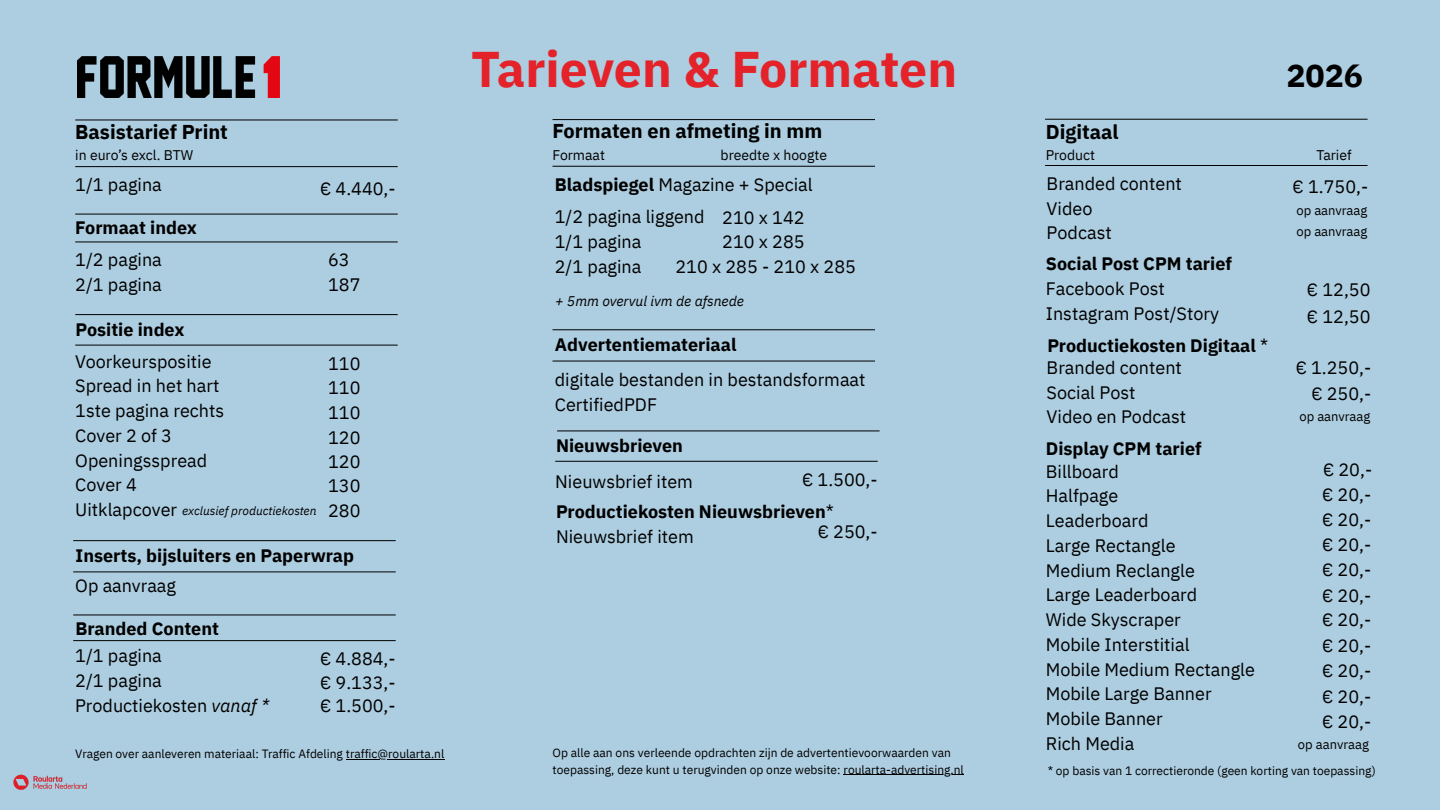
<style>
.page{position:relative;width:1440px;height:810px;background:#adcde0}
.page>*{position:absolute;margin:0;border:0;box-sizing:border-box;transform-origin:0 0}
.t1{font:700 50px "IBM Plex Sans";color:#e42229}
.t2{font:700 32px "IBM Plex Sans";color:#000}
.t3{font:700 20px "IBM Plex Sans";color:#000}
.t4{font:18px/24.8px "IBM Plex Sans";color:#000}
.t5{font:700 18px "IBM Plex Sans";color:#000}
.t6{font:14px "IBM Plex Sans";color:#000}
.t7{font:italic 14px "IBM Plex Sans";color:#000}
.t8{font:13px "IBM Plex Sans";color:#000}
.t9{font:12px/16.5px "IBM Plex Sans";color:#000}
.t10{font:italic 12px "IBM Plex Sans";color:#000}
.s1{font-style:italic}
.s2{font-weight:700}
.s3{font-weight:400}
</style>
<div class="page">
<hr style="left:75px;top:214px;width:323px;height:1px;background:#000">
<hr style="left:75px;top:242px;width:323px;height:1px;background:#000">
<hr style="left:75px;top:314px;width:323px;height:1px;background:#000">
<hr style="left:75px;top:345px;width:323px;height:1px;background:#000">
<hr style="left:553px;top:166px;width:322px;height:1px;background:#000">
<hr style="left:1045px;top:165px;width:323px;height:1px;background:#000">
<hr style="left:553px;top:119px;width:322px;height:1px;background:#000">
<hr style="left:1045px;top:119px;width:323px;height:1px;background:#000">
<hr style="left:553px;top:329px;width:322px;height:1px;background:#000">
<hr style="left:553px;top:361px;width:322px;height:1px;background:#000">
<hr style="left:346px;top:759px;width:98px;height:1px;background:#000">
<hr style="left:844px;top:774px;width:120px;height:1px;background:#000">
<hr style="left:73px;top:615px;width:323px;height:1px;background:#000">
<hr style="left:75px;top:166px;width:323px;height:1px;background:#000">
<hr style="left:75px;top:120px;width:323px;height:1px;background:#000">
<hr style="left:73px;top:640px;width:323px;height:1px;background:#000">
<hr style="left:557px;top:431px;width:323px;height:1px;background:#000">
<hr style="left:555px;top:461px;width:323px;height:1px;background:#000">
<hr style="left:73px;top:540px;width:323px;height:1px;background:#000">
<hr style="left:73px;top:572px;width:323px;height:1px;background:#000">
<img style="left:13px;top:774px;width:74px;height:16px">
<img style="left:77px;top:57px;width:203px;height:40px">
<h4 class="t3" style="left:75px;top:118px;width:154px">Basistarief Print</h4>
<h4 class="t6" style="left:75px;top:146px;width:120px">in euro’s excl. BTW</h4>
<h4 class="t4" style="left:75px;top:172px;width:88px">1/1 pagina</h4>
<h3 class="t5" style="left:75px;top:215px;width:123px">Formaat index</h3>
<h4 class="t4" style="left:75px;top:247px;width:88px">1/2 pagina<br>2/1 pagina</h4>
<h3 class="t5" style="left:76px;top:318px;width:110px">Positie index</h3>
<h4 class="t4" style="left:320px;top:176px;width:77px">€ 4.440,-</h4>
<p class="t4" style="left:328px;top:246px;width:23px">63</p>
<h4 class="t4" style="left:328px;top:272px;width:34px">187</h4>
<h4 class="t4" style="left:75px;top:349px;width:151px">Voorkeurspositie<br>Spread in het hart<br>1ste pagina rechts<br>Cover 2 of 3<br>Openingsspread<br>Cover 4<br>Uitklapcover</h4>
<h4 class="t4" style="left:328px;top:351px;width:34px">110</h4>
<h4 class="t4" style="left:328px;top:374px;width:34px">110</h4>
<h4 class="t4" style="left:328px;top:400px;width:34px">110</h4>
<h4 class="t4" style="left:328px;top:425px;width:34px">120</h4>
<h4 class="t4" style="left:328px;top:449px;width:34px">120</h4>
<h4 class="t4" style="left:328px;top:473px;width:34px">130</h4>
<p class="t10" style="left:182px;top:502px;width:136px">exclusief productiekosten</p>
<h4 class="t4" style="left:328px;top:498px;width:34px">280</h4>
<h3 class="t5" style="left:76px;top:543px;width:280px">Inserts, bijsluiters en Paperwrap</h3>
<h4 class="t4" style="left:75px;top:573px;width:102px">Op aanvraag</h4>
<h3 class="t5" style="left:76px;top:617px;width:145px">Branded Content</h3>
<h4 class="t4" style="left:75px;top:643px;width:195px">1/1 pagina<br>2/1 pagina<br>Productiekosten <span class="s1">vanaf *</span></h4>
<h4 class="t4" style="left:320px;top:646px;width:77px">€ 4.884,-</h4>
<h4 class="t4" style="left:320px;top:669px;width:77px">€ 9.133,-</h4>
<h4 class="t4" style="left:320px;top:693px;width:77px">€ 1.500,-</h4>
<h1 class="t1" style="left:471px;top:36px;width:487px">Tarieven &amp; Formaten</h1>
<h4 class="t3" style="left:553px;top:118px;width:271px">Formaten en afmeting in mm</h4>
<h4 class="t6" style="left:553px;top:146px;width:54px">Formaat</h4>
<h4 class="t6" style="left:721px;top:146px;width:108px">breedte x hoogte</h4>
<h4 class="t4" style="left:555px;top:172px;width:259px"><span class="s2">Bladspiegel</span> Magazine + Special</h4>
<h4 class="t4" style="left:555px;top:204px;width:151px">1/2 pagina liggend<br>1/1 pagina<br>2/1 pagina</h4>
<h4 class="t4" style="left:722px;top:204px;width:84px">210 x 142<br>210 x 285</h4>
<h4 class="t4" style="left:675px;top:254px;width:182px">210 x 285 - 210 x 285</h4>
<h5 class="t7" style="left:555px;top:292px;width:190px">+ 5mm overvul ivm de afsnede</h5>
<h3 class="t5" style="left:555px;top:332px;width:183px">Advertentiemateriaal</h3>
<h4 class="t4" style="left:555px;top:367px;width:312px">digitale bestanden in bestandsformaat<br>CertifiedPDF</h4>
<h3 class="t5" style="left:556px;top:434px;width:128px">Nieuwsbrieven</h3>
<h4 class="t4" style="left:555px;top:469px;width:139px">Nieuwsbrief item</h4>
<h4 class="t4" style="left:802px;top:467px;width:77px">€ 1.500,-</h4>
<h4 class="t5" style="left:556px;top:500px;width:279px">Productiekosten Nieuwsbrieven<span class="s3">*</span></h4>
<h4 class="t4" style="left:556px;top:524px;width:139px">Nieuwsbrief item</h4>
<h4 class="t4" style="left:818px;top:519px;width:61px">€ 250,-</h4>
<p class="t9" style="left:75px;top:746px;width:371px">Vragen over aanleveren materiaal: Traffic Afdeling traffic@roularta.nl</p>
<p class="t9" style="left:553px;top:744px;width:413px">Op alle aan ons verleende opdrachten zijn de advertentievoorwaarden van toepassing, deze kunt u terugvinden op onze website: roularta-advertising.nl</p>
<h2 class="t2" style="left:1286px;top:54px;width:78px">2026</h2>
<h5 class="t3" style="left:1046px;top:118px;width:74px">Digitaal</h5>
<h5 class="t6" style="left:1046px;top:146px;width:51px">Product</h5>
<h5 class="t6" style="left:1316px;top:146px;width:37px">Tarief</h5>
<h4 class="t4" style="left:1047px;top:171px;width:137px">Branded content<br>Video<br>Podcast</h4>
<h4 class="t4" style="left:1293px;top:174px;width:77px">€ 1.750,-</h4>
<h5 class="t8" style="left:1296px;top:202px;width:72px">op aanvraag</h5>
<h5 class="t8" style="left:1296px;top:223px;width:72px">op aanvraag</h5>
<h4 class="t4" style="left:1046px;top:251px;width:188px"><span class="s2">Social Post CPM tarief<br></span>Facebook Post<br>Instagram Post/Story</h4>
<h4 class="t5" style="left:1047px;top:334px;width:222px">Productiekosten Digitaal <span class="s3">*</span></h4>
<h4 class="t4" style="left:1047px;top:355px;width:141px">Branded content<br>Social Post<br>Video en Podcast</h4>
<h4 class="t4" style="left:1307px;top:277px;width:65px">€ 12,50</h4>
<h4 class="t4" style="left:1307px;top:303px;width:65px">€ 12,50</h4>
<h4 class="t4" style="left:1296px;top:355px;width:77px">€ 1.250,-</h4>
<h4 class="t4" style="left:1311px;top:381px;width:61px">€ 250,-</h4>
<h5 class="t8" style="left:1299px;top:408px;width:72px">op aanvraag</h5>
<h3 class="t5" style="left:1046px;top:437px;width:157px">Display CPM tarief</h3>
<h4 class="t4" style="left:1046px;top:459px;width:211px">Billboard<br>Halfpage<br>Leaderboard<br>Large Rectangle<br>Medium Reclangle<br>Large Leaderboard<br>Wide Skyscraper<br>Mobile Interstitial<br>Mobile Medium Rectangle<br>Mobile Large Banner<br>Mobile Banner<br>Rich Media</h4>
<h4 class="t4" style="left:1323px;top:457px;width:51px">€ 20,-</h4>
<h4 class="t4" style="left:1322px;top:482px;width:51px">€ 20,-</h4>
<h4 class="t4" style="left:1322px;top:507px;width:51px">€ 20,-</h4>
<h4 class="t4" style="left:1322px;top:532px;width:51px">€ 20,-</h4>
<h4 class="t4" style="left:1322px;top:557px;width:51px">€ 20,-</h4>
<h4 class="t4" style="left:1322px;top:582px;width:51px">€ 20,-</h4>
<h4 class="t4" style="left:1322px;top:607px;width:51px">€ 20,-</h4>
<h4 class="t4" style="left:1322px;top:633px;width:51px">€ 20,-</h4>
<h4 class="t4" style="left:1322px;top:658px;width:51px">€ 20,-</h4>
<h4 class="t4" style="left:1322px;top:683px;width:51px">€ 20,-</h4>
<h4 class="t4" style="left:1322px;top:708px;width:51px">€ 20,-</h4>
<h5 class="t8" style="left:1298px;top:736px;width:72px">op aanvraag</h5>
<p class="t9" style="left:1048px;top:762px;width:330px">* op basis van 1 correctieronde (geen korting van toepassing)</p>
</div>
